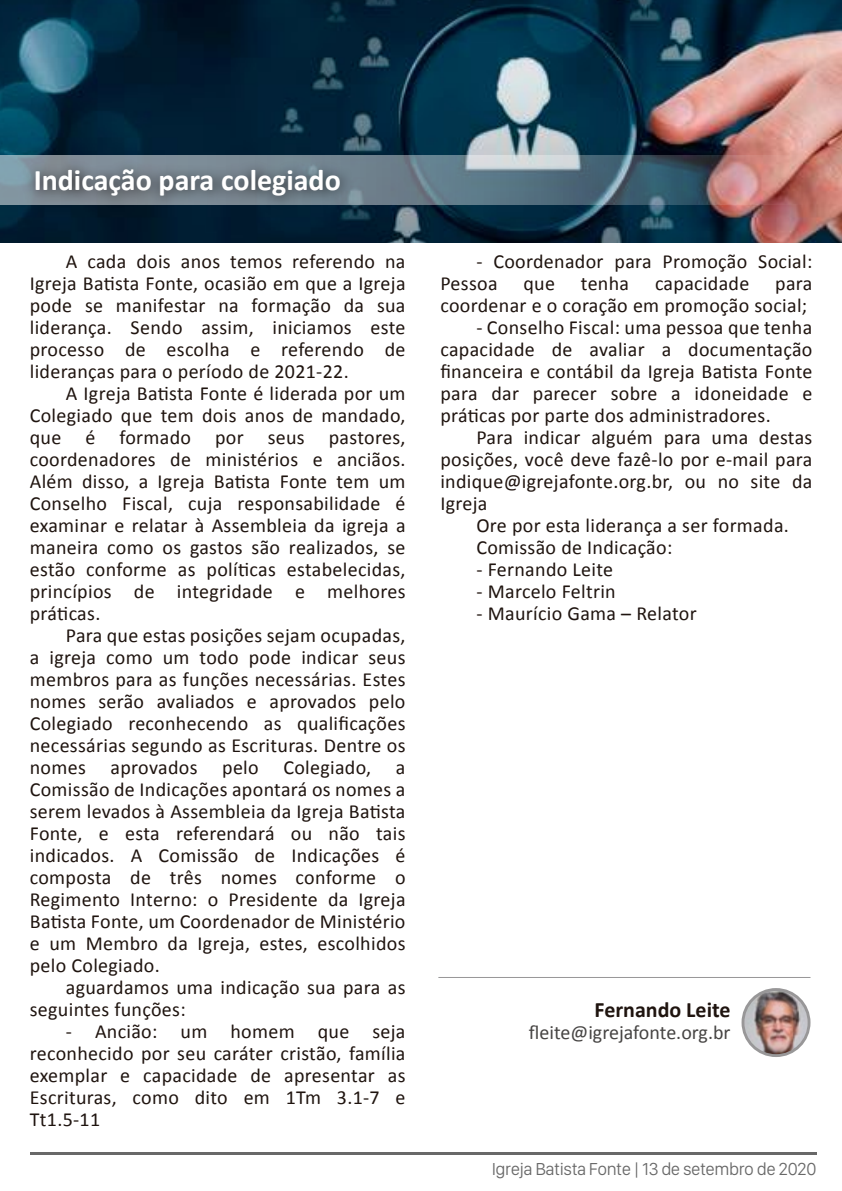
<style>
.page{position:relative;width:842px;height:1191px;background:#fff}
.page>*{position:absolute;margin:0;border:0;box-sizing:border-box;transform-origin:0 0}
.t1{font:700 30px "Calibri";color:#fff}
.t2{font:700 22px "Calibri";color:#1f140f}
.t3{font:20px/22px "Calibri";letter-spacing:.015em;color:#1f140f;text-align:justify}
.t4{font:20px "Calibri";color:#464443}
.t5{font:300 18px "SF Compact Display";letter-spacing:-.025em;color:#686868}
</style>
<div class="page">
<hr style="left:30px;top:1152px;width:786px;height:2px;background:#686868">
<img style="left:0;top:0;width:842px;height:242px">
<svg style="left:741px;top:988px;width:69px;height:69px"></svg>
<img style="left:744px;top:991px;width:64px;height:63px;border-radius:32px">
<hr style="left:438px;top:977px;width:372px;height:1px;background:#989798">
<svg style="left:0;top:155px;width:810px;height:50px;background:#757a84"></svg>
<img style="left:17px;top:149px;width:342px;height:70px">
<h1 class="t1" style="left:34px;top:159px;width:309px">Indicação para colegiado</h1>
<p class="t3" style="left:30px;top:250px;width:377px;text-indent:36px">A cada dois anos temos referendo na Igreja Batista Fonte, ocasião em que a Igreja pode se manifestar na formação da sua liderança. Sendo assim, iniciamos este processo de escolha e referendo de lideranças para o período de 2021-22.</p>
<p class="t3" style="left:30px;top:382px;width:377px;text-indent:36px">A Igreja Batista Fonte é liderada por um Colegiado que tem dois anos de mandado, que é formado por seus pastores, coordenadores de ministérios e anciãos.<br>Além disso, a Igreja Batista Fonte tem um Conselho Fiscal, cuja responsabilidade é examinar e relatar à Assembleia da igreja a maneira como os gastos são realizados, se estão conforme as políticas estabelecidas, princípios de integridade e melhores práticas.</p>
<p class="t3" style="left:30px;top:624px;width:377px;text-indent:36px">Para que estas posições sejam ocupadas, a igreja como um todo pode indicar seus membros para as funções necessárias. Estes nomes serão avaliados e aprovados pelo Colegiado reconhecendo as qualificações necessárias segundo as Escrituras. Dentre os nomes aprovados pelo Colegiado, a Comissão de Indicações apontará os nomes a serem levados à Assembleia da Igreja Batista Fonte, e esta referendará ou não tais indicados. A Comissão de Indicações é composta de três nomes conforme o Regimento Interno: o Presidente da Igreja Batista Fonte, um Coordenador de Ministério e um Membro da Igreja, estes, escolhidos pelo Colegiado.</p>
<p class="t3" style="left:30px;top:976px;width:377px;text-indent:36px">aguardamos uma indicação sua para as seguintes funções:</p>
<p class="t3" style="left:30px;top:1020px;width:377px;text-indent:36px">- Ancião: um homem que seja reconhecido por seu caráter cristão, família exemplar e capacidade de apresentar as Escrituras, como dito em 1Tm 3.1-7 e Tt1.5-11</p>
<p class="t3" style="left:440px;top:250px;width:373px;text-indent:36px">- Coordenador para Promoção Social:<br>Pessoa</p>
<p class="t3" style="left:523px;top:272px;width:33px">que</p>
<p class="t3" style="left:581px;top:272px;width:50px">tenha</p>
<p class="t3" style="left:655px;top:272px;width:96px">capacidade</p>
<p class="t3" style="left:440px;top:272px;width:374px;text-align:right">para<br>coordenar e o coração em promoção social;</p>
<p class="t3" style="left:440px;top:316px;width:374px;text-indent:36px">- Conselho Fiscal: uma pessoa que tenha capacidade de avaliar a documentação financeira e contábil da Igreja Batista Fonte para dar parecer sobre a idoneidade e práticas por parte dos administradores.</p>
<p class="t3" style="left:440px;top:426px;width:374px;text-indent:36px">Para indicar alguém para uma destas posições, você deve fazê-lo por e-mail para indique@igrejafonte.org.br, ou no site da Igreja</p>
<p class="t3" style="left:476px;top:514px;width:314px">Ore por esta liderança a ser formada.<br>Comissão de Indicação:</p>
<p class="t3" style="left:476px;top:558px;width:138px">- Fernando Leite</p>
<p class="t3" style="left:476px;top:580px;width:141px">- Marcelo Feltrin</p>
<p class="t3" style="left:476px;top:602px;width:222px">- Maurício Gama – Relator</p>
<p class="t2" style="left:594px;top:994px;width:137px">Fernando Leite</p>
<p class="t4" style="left:529px;top:1019px;width:203px">fleite@igrejafonte.org.br</p>
<p class="t5" style="left:492px;top:1158px;width:326px">Igreja Batista Fonte | 13 de setembro de 2020</p>
</div>
